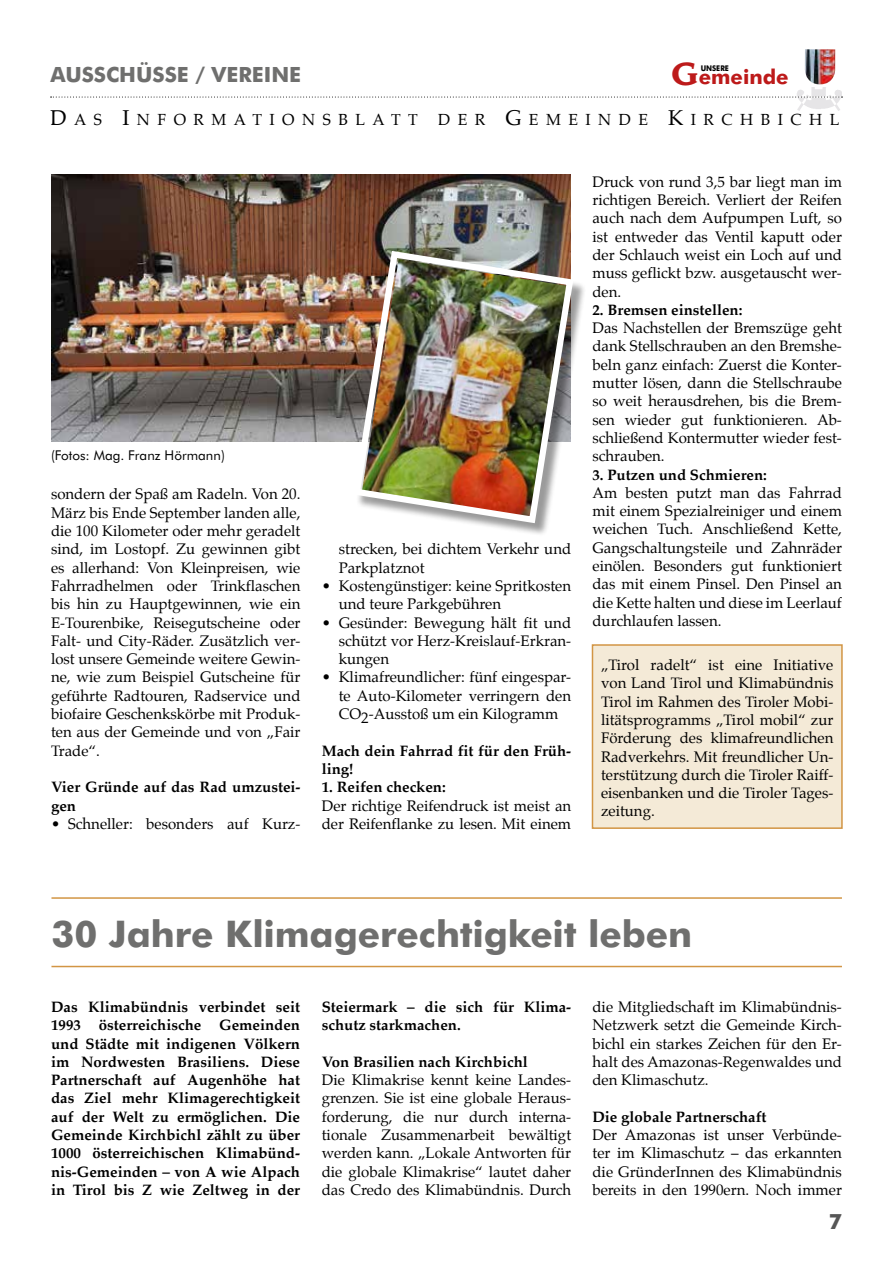
<style>
.page{position:relative;width:893px;height:1263px;background:#fff}
.page>*{position:absolute;margin:0;border:0;box-sizing:border-box;transform-origin:0 0}
.t1{font:700 36.75px "Futura BT";letter-spacing:-.005em;color:#6f6f6e}
.t2{font:700 21px "Futura BT";color:#6f6f6e}
.t3{font:700 21px "Futura BT";color:#565656}
.t4{font:700 20.4px "Futura BT";color:#bd1a1a}
.t5{font:15.75px "Palatino";letter-spacing:.475em;color:#000}
.t6{font:15px/18.3px "Palatino";color:#000;text-align:justify}
.t7{font:700 15px/18.3px "Palatino";color:#000}
.t8{font:13.5px "Futura BT";color:#000}
.t9{font:700 7.8px "Futura BT";color:#000;scale:.9 1}
.s1{font-family:"Leawood";font-size:31.5px}
.s2{font-size:21px}
</style>
<div class="page">
<div style="left:592px;top:644px;width:251px;height:185px;background:#f4ead7;border:2px solid #d29544"></div>
<img style="left:797px;top:88px;width:44px;height:23px">
<svg style="left:51px;top:97px;width:791px;height:1px"></svg>
<img style="left:805px;top:49px;width:30px;height:36px">
<img style="left:51px;top:174px;width:519px;height:267px">
<div style="left:356px;top:253px;width:231px;height:284px;background:#000;opacity:.4"></div>
<img style="left:350px;top:247px;width:227px;height:280px">
<hr style="left:51px;top:897px;width:791px;height:2px;background:#d29544">
<hr style="left:51px;top:966px;width:791px;height:1px;background:#d29544">
<h2 class="t2" style="left:51px;top:62px;width:252px">AUSSCHÜSSE / VEREINE</h2>
<h3 class="t4" style="left:671px;top:64px;width:119px"><span class="s1">G</span>emeinde</h3>
<p class="t5" style="left:51px;top:109px;width:369px"><span class="s2">D</span>AS <span class="s2">I</span>NFORMATIONSBLATT</p>
<p class="t5" style="left:438px;top:109px;width:403px">DER <span class="s2">G</span>EMEINDE <span class="s2">K</span>IRCHBICHL</p>
<p class="t9" style="left:701px;top:63px;width:33px">UNSERE</p>
<p class="t8" style="left:51px;top:447px;width:175px">(Fotos: Mag. Franz Hörmann)</p>
<p class="t6" style="left:51px;top:486px;width:251px">sondern der Spaß am Radeln. Von 20.<br>März bis Ende September landen alle, die 100 Kilometer oder mehr geradelt sind, im Lostopf. Zu gewinnen gibt es allerhand: Von Kleinpreisen, wie Fahrradhelmen oder Trinkflaschen bis hin zu Hauptgewinnen, wie ein E-Tourenbike, Reisegutscheine oder Falt- und City-Räder. Zusätzlich ver&shy;lost unsere Gemeinde weitere Gewin&shy;ne, wie zum Beispiel Gutscheine für geführte Radtouren, Radservice und biofaire Geschenkskörbe mit Produk&shy;ten aus der Gemeinde und von „Fair Trade“.</p>
<p class="t7" style="left:51px;top:779px;width:251px">Vier Gründe auf das Rad umzustei&shy;gen</p>
<p class="t6" style="left:51px;top:816px;width:251px">• Schneller: besonders auf Kurz-</p>
<p class="t6" style="left:339px;top:541px;width:234px">strecken, bei dichtem Verkehr und<br>Parkplatznot</p>
<p class="t6" style="left:339px;top:578px;width:234px;text-indent:-17px">• Kostengünstiger: keine Spritkosten und teure Parkgebühren</p>
<p class="t6" style="left:339px;top:615px;width:234px;text-indent:-17px">• Gesünder: Bewegung hält fit und schützt vor Herz-Kreislauf-Erkran&shy;kungen</p>
<p class="t6" style="left:339px;top:669px;width:234px;text-indent:-17px">• Klimafreundlicher: fünf eingespar&shy;te Auto-Kilometer verringern den CO2-Ausstoß um ein Kilogramm</p>
<p class="t7" style="left:322px;top:743px;width:251px">Mach dein Fahrrad fit für den Früh&shy;ling!</p>
<p class="t7" style="left:322px;top:779px;width:126px">1. Reifen checken:</p>
<p class="t6" style="left:322px;top:798px;width:251px">Der richtige Reifendruck ist meist an der Reifenflanke zu lesen. Mit einem</p>
<p class="t6" style="left:592px;top:174px;width:251px">Druck von rund 3,5 bar liegt man im richtigen Bereich. Verliert der Reifen auch nach dem Aufpumpen Luft, so ist entweder das Ventil kaputt oder der Schlauch weist ein Loch auf und muss geflickt bzw. ausgetauscht wer&shy;den.</p>
<p class="t7" style="left:592px;top:302px;width:151px">2. Bremsen einstellen:</p>
<p class="t6" style="left:592px;top:320px;width:251px">Das Nachstellen der Bremszüge geht dank Stellschrauben an den Bremshe&shy;beln ganz einfach: Zuerst die Konter&shy;mutter lösen, dann die Stellschraube so weit herausdrehen, bis die Brem&shy;sen wieder gut funktionieren. Ab&shy;schließend Kontermutter wieder fest&shy;schrauben.</p>
<p class="t7" style="left:592px;top:467px;width:176px">3. Putzen und Schmieren:</p>
<p class="t6" style="left:592px;top:485px;width:251px">Am besten putzt man das Fahrrad mit einem Spezialreiniger und einem weichen Tuch. Anschließend Kette, Gangschaltungsteile und Zahnräder einölen. Besonders gut funktioniert das mit einem Pinsel. Den Pinsel an die Kette halten und diese im Leerlauf durchlaufen lassen.</p>
<p class="t6" style="left:601px;top:657px;width:234px">„Tirol radelt“ ist eine Initiative von Land Tirol und Klimabündnis Tirol im Rahmen des Tiroler Mobi&shy;litätsprogramms „Tirol mobil“ zur Förderung des klimafreundlichen Radverkehrs. Mit freundlicher Un&shy;terstützung durch die Tiroler Raiff&shy;eisenbanken und die Tiroler Tages&shy;zeitung.</p>
<h1 class="t1" style="left:51px;top:911px;width:642px">30 Jahre Klimagerechtigkeit leben</h1>
<p class="t7" style="left:51px;top:999px;width:251px;text-align:justify">Das Klimabündnis verbindet seit 1993 österreichische Gemeinden und Städte mit indigenen Völkern im Nordwesten Brasiliens. Diese Partnerschaft auf Augenhöhe hat das Ziel mehr Klimagerechtigkeit auf der Welt zu ermöglichen. Die Gemeinde Kirchbichl zählt zu über 1000 österreichischen Klimabünd&shy;nis-Gemeinden – von A wie Alpach in Tirol bis Z wie Zeltweg in der</p>
<p class="t7" style="left:322px;top:999px;width:251px">Steiermark – die sich für Klima&shy;schutz starkmachen.</p>
<p class="t7" style="left:322px;top:1054px;width:208px">Von Brasilien nach Kirchbichl</p>
<p class="t6" style="left:322px;top:1072px;width:251px">Die Klimakrise kennt keine Landes&shy;grenzen. Sie ist eine globale Heraus&shy;forderung, die nur durch interna&shy;tionale Zusammenarbeit bewältigt werden kann. „Lokale Antworten für die globale Klimakrise“ lautet daher das Credo des Klimabündnis. Durch</p>
<p class="t6" style="left:592px;top:999px;width:251px">die Mitgliedschaft im Klimabündnis-Netzwerk setzt die Gemeinde Kirch&shy;bichl ein starkes Zeichen für den Er&shy;halt des Amazonas-Regenwaldes und den Klimaschutz.</p>
<p class="t7" style="left:592px;top:1109px;width:176px">Die globale Partnerschaft</p>
<p class="t6" style="left:592px;top:1127px;width:251px">Der Amazonas ist unser Verbünde&shy;ter im Klimaschutz – das erkannten die GründerInnen des Klimabündnis bereits in den 1990ern. Noch immer</p>
<h2 class="t3" style="left:829px;top:1208px;width:15px">7</h2>
</div>
